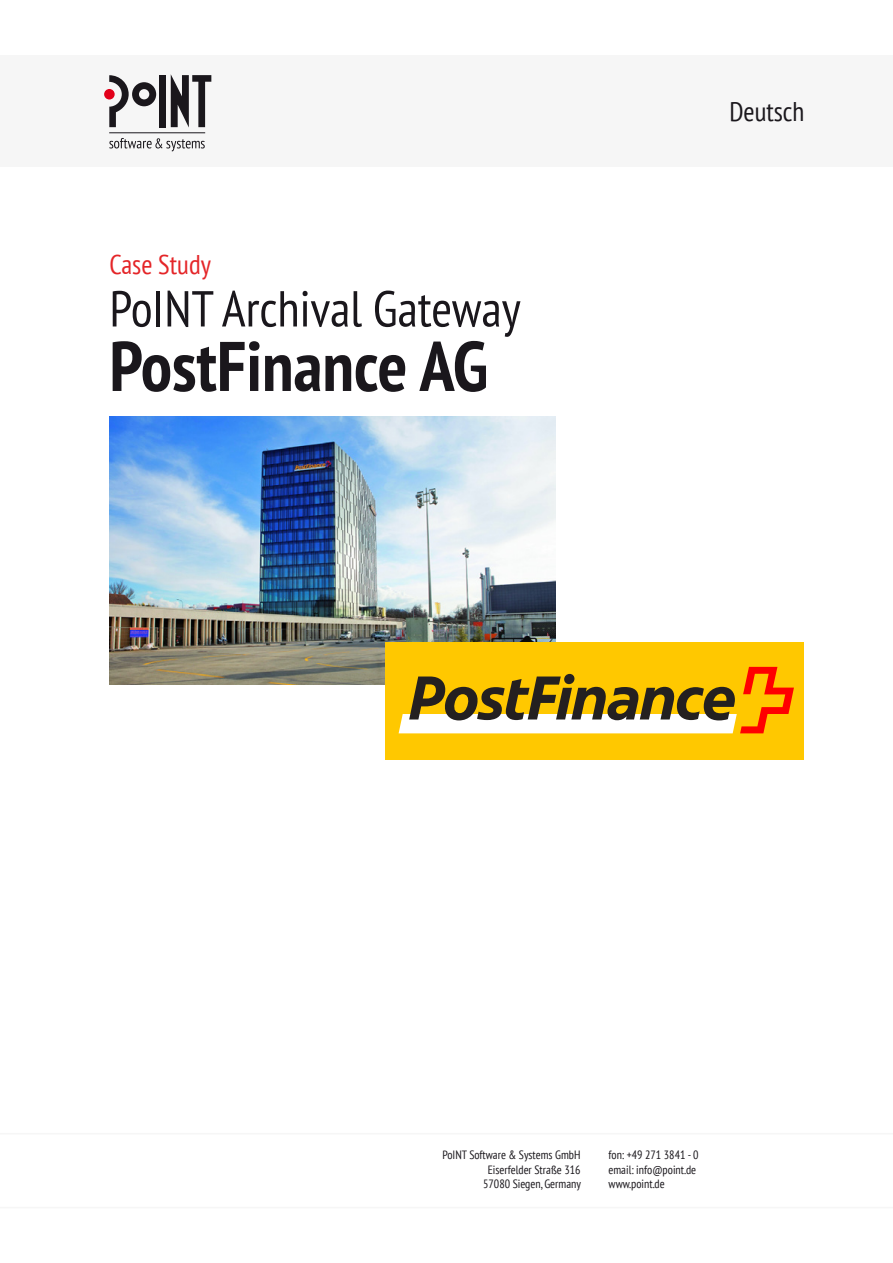
<style>
.page{position:relative;width:893px;height:1263px;background:#fff}
.page>*{position:absolute;margin:0;border:0;box-sizing:border-box;transform-origin:0 0}
.t1{font:700 condensed 70.05px "PT Sans";color:#1a171c}
.t2{font:condensed 50.4px "PT Sans";color:#1a171c}
.t3{font:condensed 27px "PT Sans";color:#e42528}
.t4{font:condensed 27px "PT Sans";color:#1a171c}
.t5{font:condensed 12px/14.4px "PT Sans";color:#1a171c;text-align:right}
</style>
<div class="page">
<div style="left:0;top:55px;width:893px;height:112px;background:#f6f6f6"></div>
<hr style="left:109px;top:132px;width:96px;height:1px;background:#1a171c">
<svg style="left:109px;top:138px;width:96px;height:13px"></svg>
<svg style="left:109px;top:75px;width:47px;height:52px"></svg>
<div style="left:104px;top:89px;width:11px;height:11px;background:#e2001a;border-radius:50%"></div>
<div style="left:160px;top:75px;width:6px;height:52px;background:#1a171c"></div>
<svg style="left:171px;top:75px;width:40px;height:53px"></svg>
<hr style="left:0;top:1133px;width:893px;height:1px;background:#f6f6f6">
<hr style="left:0;top:1207px;width:893px;height:1px;background:#f6f6f6">
<img style="left:109px;top:416px;width:446px;height:269px">
<div style="left:385px;top:642px;width:419px;height:118px;background:#ffc800"></div>
<svg style="left:399px;top:667px;width:395px;height:66px"></svg>
<h3 class="t3" style="left:109px;top:247px;width:103px">Case Study</h3>
<h2 class="t2" style="left:109px;top:276px;width:413px">PoINT Archival Gateway</h2>
<h1 class="t1" style="left:109px;top:320px;width:380px">PostFinance AG</h1>
<h3 class="t4" style="left:729px;top:94px;width:77px">Deutsch</h3>
<p class="t5" style="left:442px;top:1147px;width:140px">PoINT Software &amp; Systems GmbH<br>Eiserfelder Straße 316<br>57080 Siegen, Germany</p>
<p class="t5" style="left:608px;top:1148px;width:92px;text-align:left">fon: +49 271 3841 - 0 email: info@point.de www.point.de</p>
</div>
